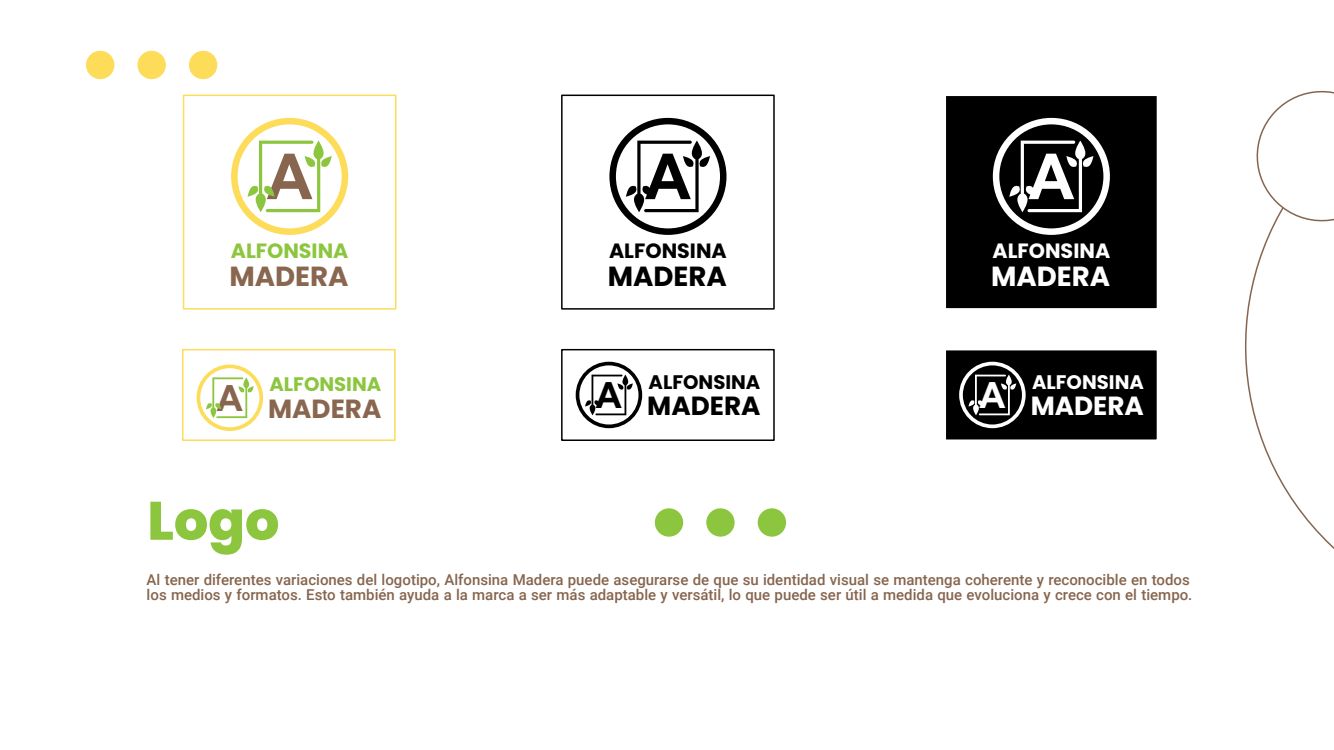
<style>
.page{position:relative;width:1334px;height:750px;background:#fff}
.page>*{position:absolute;margin:0;border:0;box-sizing:border-box;transform-origin:0 0}
.t1{font:700 63.6px "Arial";color:#88654f}
.t2{font:700 63.6px "Arial";color:#000}
.t3{font:700 63.6px "Arial";color:#fff}
.t4{font:800 54px "Poppins";color:#8cc63e}
.t5{font:700 27.6px "Poppins";color:#89664f}
.t6{font:700 27.6px "Poppins";color:#000}
.t7{font:700 27.6px "Poppins";color:#fff}
.t8{font:700 26.25px "Poppins";color:#fff}
.t9{font:700 26.25px "Poppins";color:#89664f}
.t10{font:700 26.25px "Poppins";color:#000}
.t11{font:700 20.7px "Poppins";color:#8cc63f}
.t12{font:700 20.7px "Poppins";color:#000}
.t13{font:700 20.7px "Poppins";color:#fff}
.t14{font:700 19.65px "Poppins";color:#fff}
.t15{font:700 19.65px "Poppins";color:#8cc63f}
.t16{font:700 19.65px "Poppins";color:#000}
.t17{font:500 15px/15px "Roboto";color:#86654e}
</style>
<div class="page">
<div style="left:183px;top:95px;width:213px;height:215px;background:#fff;border:2px solid #fcdc59"></div>
<div style="left:182px;top:349px;width:213px;height:92px;background:#fff;border:2px solid #fcdc59"></div>
<div style="left:561px;top:349px;width:213px;height:92px;background:#fff;border:2px solid #000"></div>
<div style="left:944px;top:349px;width:214px;height:92px;background:#000;border:2px solid #fff"></div>
<svg style="left:959px;top:362px;width:66px;height:66px"></svg>
<div style="left:561px;top:95px;width:213px;height:215px;background:#fff;border:2px solid #000"></div>
<div style="left:944px;top:95px;width:214px;height:215px;background:#000;border:2px solid #fff"></div>
<svg style="left:231px;top:118px;width:117px;height:117px"></svg>
<svg style="left:196px;top:365px;width:67px;height:66px"></svg>
<svg style="left:575px;top:362px;width:67px;height:66px"></svg>
<svg style="left:609px;top:118px;width:117px;height:117px"></svg>
<svg style="left:992px;top:118px;width:117px;height:117px"></svg>
<svg style="left:1244px;top:229px;width:88px;height:319px"></svg>
<svg style="left:1256px;top:90px;width:76px;height:139px"></svg>
<div style="left:757px;top:508px;width:29px;height:29px;background:#8cc63e;border-radius:50%"></div>
<div style="left:706px;top:508px;width:28px;height:29px;background:#8cc63e;border-radius:50%"></div>
<div style="left:654px;top:508px;width:29px;height:29px;background:#8cc63e;border-radius:50%"></div>
<div style="left:189px;top:51px;width:28px;height:28px;background:#fcdc59;border-radius:50%"></div>
<div style="left:137px;top:51px;width:29px;height:28px;background:#fcdc59;border-radius:50%"></div>
<div style="left:86px;top:51px;width:28px;height:28px;background:#fcdc59;border-radius:50%"></div>
<h1 class="t1" style="left:267px;top:153px;width:47px">A</h1>
<h3 class="t11" style="left:231px;top:236px;width:119px">ALFONSINA</h3>
<h3 class="t5" style="left:229px;top:257px;width:121px">MADERA</h3>
<h3 class="t15" style="left:269px;top:371px;width:113px">ALFONSINA</h3>
<h3 class="t9" style="left:217px;top:391px;width:166px"><sup>A</sup> MADERA</h3>
<h2 class="t4" style="left:147px;top:483px;width:133px">Logo</h2>
<h1 class="t2" style="left:645px;top:153px;width:47px">A</h1>
<h3 class="t12" style="left:609px;top:236px;width:119px">ALFONSINA</h3>
<h3 class="t6" style="left:607px;top:257px;width:121px">MADERA</h3>
<h3 class="t16" style="left:648px;top:368px;width:113px">ALFONSINA</h3>
<h3 class="t10" style="left:596px;top:388px;width:166px"><sup>A</sup> MADERA</h3>
<h1 class="t3" style="left:1028px;top:153px;width:47px">A</h1>
<h3 class="t13" style="left:992px;top:236px;width:119px">ALFONSINA</h3>
<h3 class="t7" style="left:991px;top:257px;width:121px">MADERA</h3>
<h3 class="t14" style="left:1032px;top:368px;width:113px">ALFONSINA</h3>
<h3 class="t8" style="left:979px;top:388px;width:166px"><sup>A</sup> MADERA</h3>
<p class="t17" style="left:147px;top:574px;width:1047px">Al tener diferentes variaciones del logotipo, Alfonsina Madera puede asegurarse de que su identidad visual se mantenga coherente y reconocible en todos los medios y formatos. Esto también ayuda a la marca a ser más adaptable y versátil, lo que puede ser útil a medida que evoluciona y crece con el tiempo.</p>
</div>
